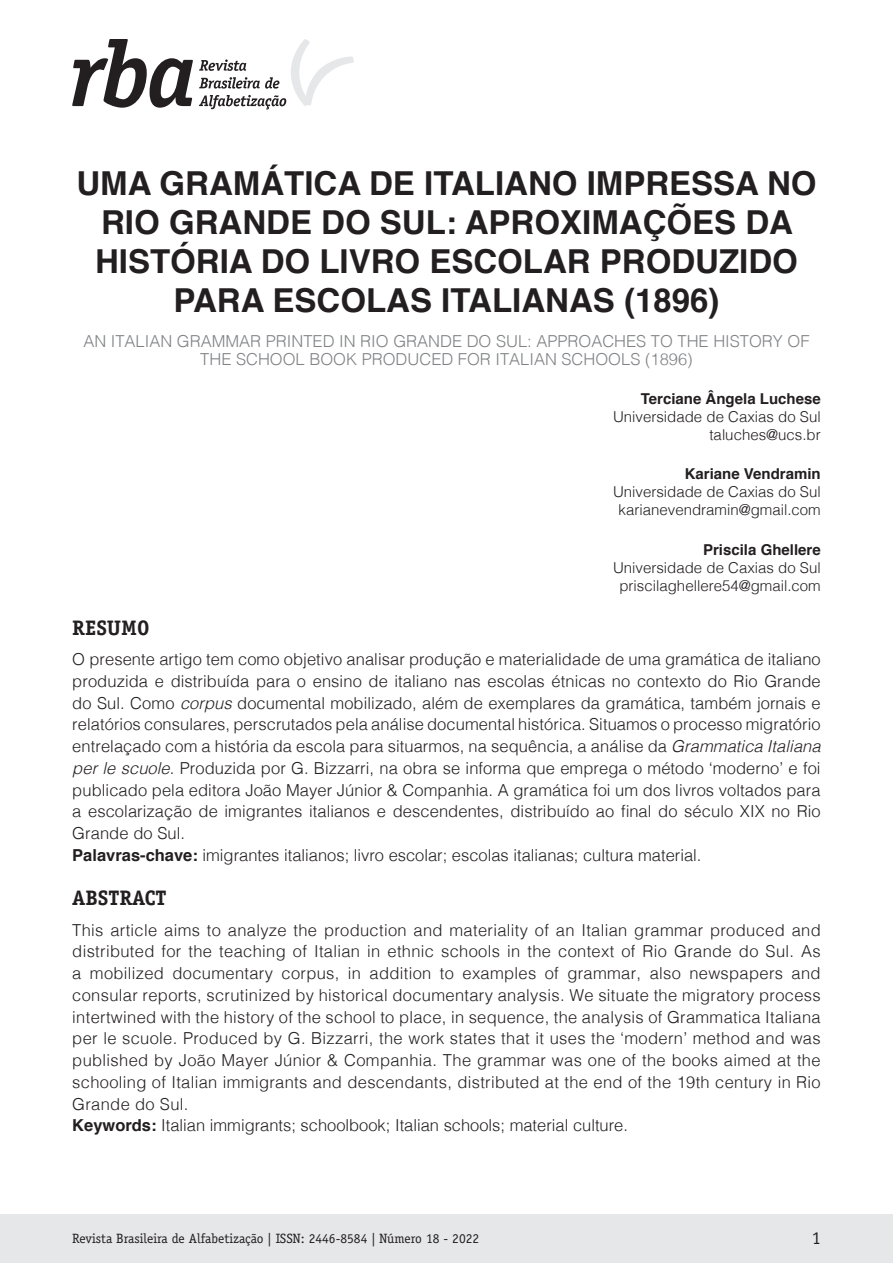
<style>
.page{position:relative;width:893px;height:1263px;background:#fff}
.page>*{position:absolute;margin:0;border:0;box-sizing:border-box;transform-origin:0 0}
._00_Titulo_Principal{font:700 33px/39px "Helvetica";color:#231f20;text-align:center}
._00_Titulo_Resumo_Ab{font:700 21px "Officina Serif Std";color:#231f20}
.t1{font:18px "Officina Serif Std";color:#231f20}
._00_Texto_Resumo_Abs{font:300 16.5px/21.8px "Helvetica";color:#231f20;text-align:justify}
._00_Titulo_Principal-2{font:300 16.5px/18px "Helvetica";color:#808285;text-align:center}
._00_Dados_Autor{font:300 15px/18px "Helvetica";color:#231f20;text-align:right}
.t2{font:13.5px "Officina Serif Std";color:#231f20}
.s1{font-weight:700}
.s2{font-style:italic}
</style>
<div class="page">
<div style="left:0;top:1215px;width:893px;height:48px;background:#e6e7e9"></div>
<svg style="left:72px;top:39px;width:121px;height:69px"></svg>
<svg style="left:199px;top:39px;width:155px;height:70px"></svg>
<p class="_00_Titulo_Principal" style="left:76px;top:164px;width:742px">UMA GRAMÁTICA DE ITALIANO IMPRESSA NO RIO GRANDE DO SUL: APROXIMAÇÕES DA HISTÓRIA DO LIVRO ESCOLAR PRODUZIDO PARA ESCOLAS ITALIANAS (1896)</p>
<p class="_00_Titulo_Principal-2" style="left:83px;top:331px;width:728px">AN ITALIAN GRAMMAR PRINTED IN RIO GRANDE DO SUL: APPROACHES TO THE HISTORY OF<br>THE SCHOOL BOOK PRODUCED FOR ITALIAN SCHOOLS (1896)</p>
<p class="_00_Dados_Autor" style="left:613px;top:389px;width:209px"><span class="s1">Terciane Ângela Luchese<br></span>Universidade de Caxias do Sul taluches@ucs.br</p>
<p class="_00_Dados_Autor" style="left:613px;top:464px;width:209px"><span class="s1">Kariane Vendramin<br></span>Universidade de Caxias do Sul karianevendramin@gmail.com</p>
<p class="_00_Dados_Autor" style="left:613px;top:539px;width:209px"><span class="s1">Priscila Ghellere<br></span>Universidade de Caxias do Sul priscilaghellere54@gmail.com</p>
<p class="_00_Titulo_Resumo_Ab" style="left:72px;top:615px;width:79px">RESUMO</p>
<p class="_00_Texto_Resumo_Abs" style="left:72px;top:647px;width:750px">O presente artigo tem como objetivo analisar produção e materialidade de uma gramática de italiano produzida e distribuída para o ensino de italiano nas escolas étnicas no contexto do Rio Grande do Sul. Como <span class="s2">corpus</span> documental mobilizado, além de exemplares da gramática, também jornais e relatórios consulares, perscrutados pela análise documental histórica. Situamos o processo migratório entrelaçado com a história da escola para situarmos, na sequência, a análise da <span class="s2">Grammatica Italiana per le scuole</span>. Produzida por G. Bizzarri, na obra se informa que emprega o método ‘moderno’ e foi publicado pela editora João Mayer Júnior &amp; Companhia. A gramática foi um dos livros voltados para a escolarização de imigrantes italianos e descendentes, distribuído ao final do século XIX no Rio Grande do Sul.</p>
<p class="_00_Texto_Resumo_Abs" style="left:72px;top:843px;width:631px"><span class="s1">Palavras-chave:</span> imigrantes italianos; livro escolar; escolas italianas; cultura material.</p>
<p class="_00_Titulo_Resumo_Ab" style="left:72px;top:885px;width:96px">ABSTRACT</p>
<p class="_00_Texto_Resumo_Abs" style="left:72px;top:917px;width:750px">This article aims to analyze the production and materiality of an Italian grammar produced and distributed for the teaching of Italian in ethnic schools in the context of Rio Grande do Sul. As a mobilized documentary corpus, in addition to examples of grammar, also newspapers and consular reports, scrutinized by historical documentary analysis. We situate the migratory process intertwined with the history of the school to place, in sequence, the analysis of Grammatica Italiana per le scuole. Produced by G. Bizzarri, the work states that it uses the ‘modern’ method and was published by João Mayer Júnior &amp; Companhia. The grammar was one of the books aimed at the schooling of Italian immigrants and descendants, distributed at the end of the 19th century in Rio Grande do Sul.</p>
<p class="_00_Texto_Resumo_Abs" style="left:72px;top:1113px;width:557px"><span class="s1">Keywords:</span> Italian immigrants; schoolbook; Italian schools; material culture.</p>
<p class="t2" style="left:72px;top:1230px;width:408px">Revista Brasileira de Alfabetização | ISSN: 2446-8584 | Número 18 - 2022</p>
<p class="t1" style="left:812px;top:1227px;width:10px">1</p>
</div>
